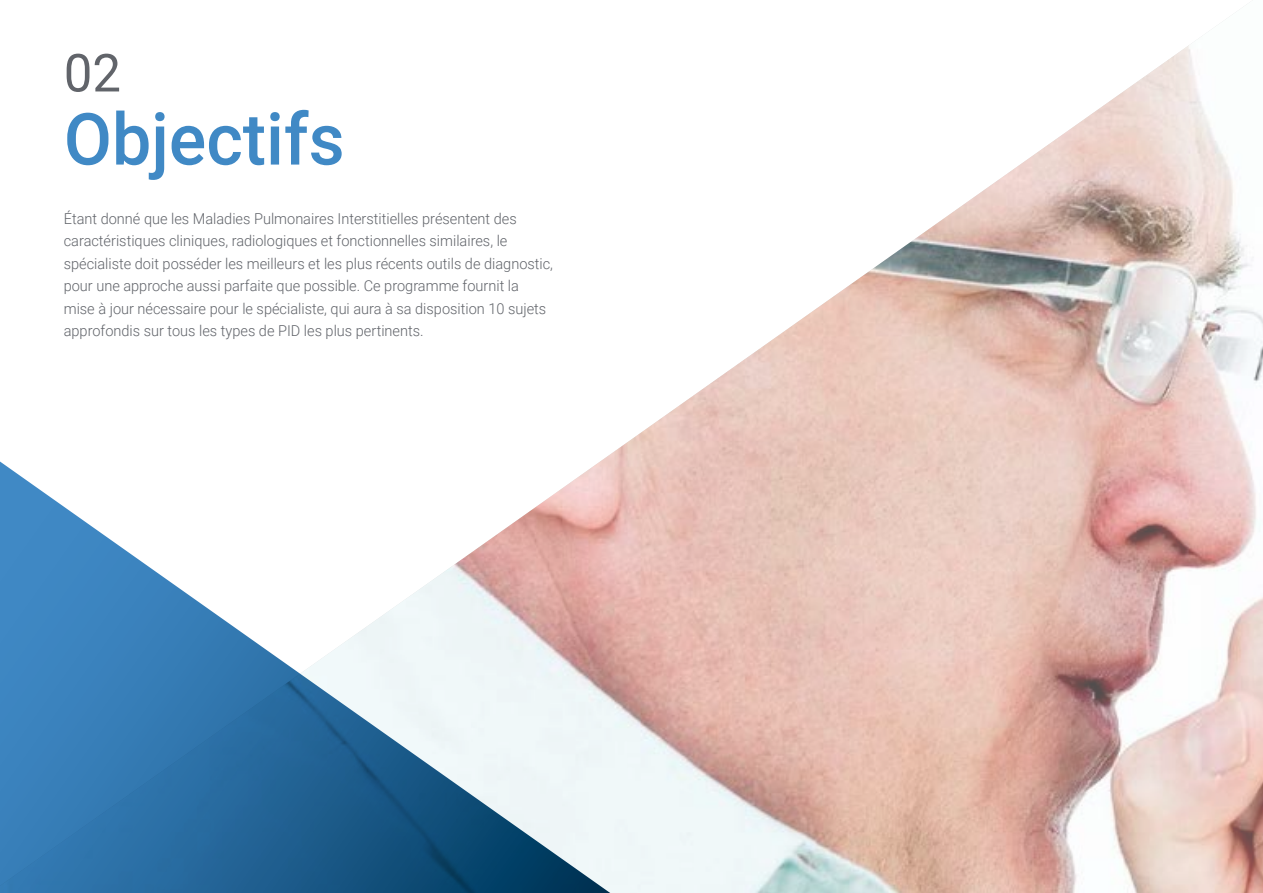
<style>
.page{position:relative;width:1263px;height:893px;background:#fff}
.page>*{position:absolute;margin:0;border:0;box-sizing:border-box;transform-origin:0 0}
.t1{font:500 72px "Roboto";color:#4089c5}
.t2{font:52.5px "Roboto";color:#61646a}
.t3{font:300 15px/22.5px "Roboto";color:#61646a}
</style>
<div class="page">
<img style="left:622px;top:43px;width:641px;height:850px">
<svg style="left:0;top:446px;width:640px;height:447px"></svg>
<h2 class="t2" style="left:64px;top:36px;width:59px">02</h2>
<h1 class="t1" style="left:64px;top:89px;width:282px">Objectifs</h1>
<p class="t3" style="left:64px;top:207px;width:491px">Étant donné que les Maladies Pulmonaires Interstitielles présentent des caractéristiques cliniques, radiologiques et fonctionnelles similaires, le spécialiste doit posséder les meilleurs et les plus récents outils de diagnostic, pour une approche aussi parfaite que possible. Ce programme fournit la mise à jour nécessaire pour le spécialiste, qui aura à sa disposition 10 sujets approfondis sur tous les types de PID les plus pertinents.</p>
</div>
